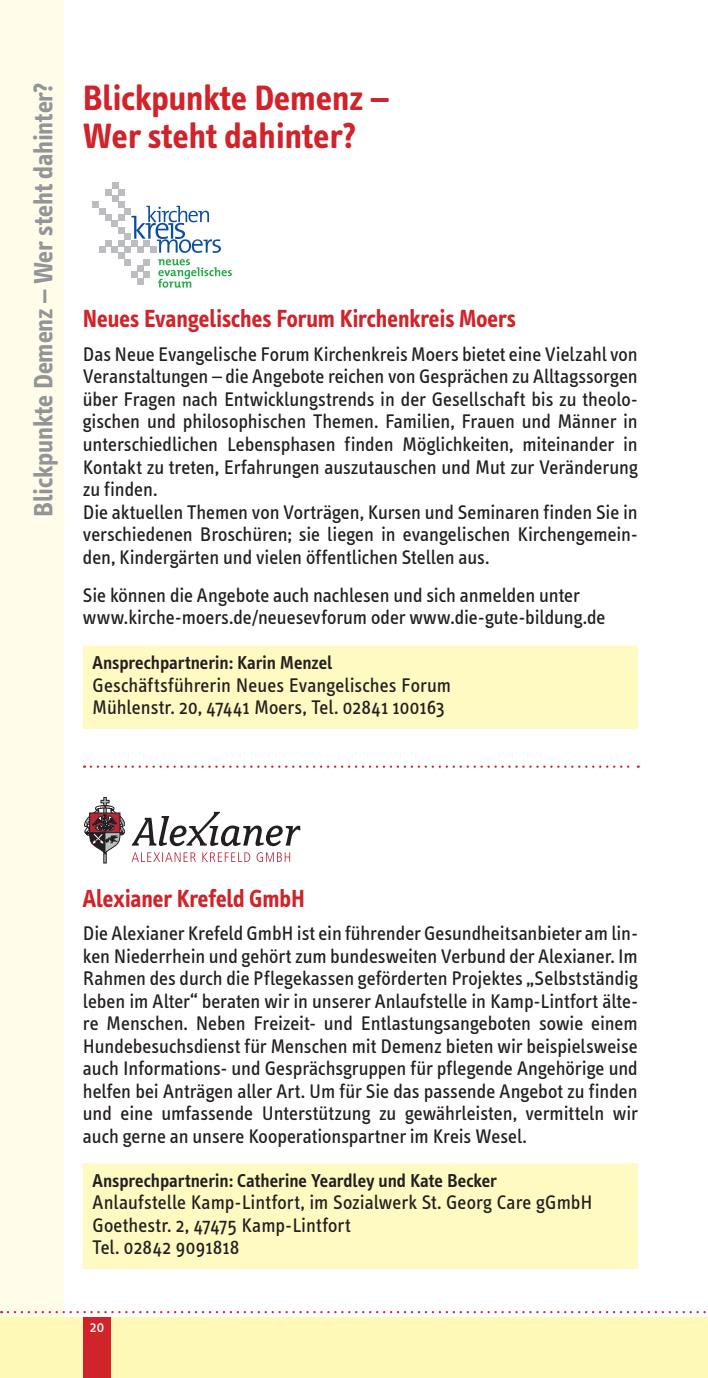
<style>
.page{position:relative;width:708px;height:1378px;background:#fff}
.page>*{position:absolute;margin:0;border:0;box-sizing:border-box;transform-origin:0 0}
.t1{font:700 36px/38.2px "Info Text";color:#d1232a}
.t2{font:700 27px "Info Text";letter-spacing:-.01em;color:#939598}
.t3{font:700 25.2px "Info Text";letter-spacing:-.005em;color:#d1232a;scale:.95 1}
.t4{font:20.25px/22.5px "Info Text";color:#231f20}
.t5{font:600 19.12px "Info Text";letter-spacing:-.005em;color:#231f20}
.t6{font:15.75px "Info Text";color:#fff}
</style>
<div class="page">
<div style="left:689px;top:1317px;width:19px;height:61px;background:#fff9b8"></div>
<div style="left:83px;top:646px;width:555px;height:23px;background:#fffac1"></div>
<div style="left:83px;top:668px;width:555px;height:24px;background:#fffac1"></div>
<div style="left:83px;top:691px;width:555px;height:23px;background:#fffac1"></div>
<div style="left:83px;top:714px;width:555px;height:15px;background:#fffac1"></div>
<div style="left:83px;top:1163px;width:555px;height:24px;background:#fffac1"></div>
<div style="left:83px;top:1185px;width:555px;height:24px;background:#fffac1"></div>
<div style="left:83px;top:1208px;width:555px;height:24px;background:#fffac1"></div>
<div style="left:83px;top:1230px;width:555px;height:24px;background:#fffac1"></div>
<div style="left:83px;top:1254px;width:555px;height:15px;background:#fffac1"></div>
<div style="left:0;top:0;width:64px;height:1378px;background:#fffde9"></div>
<div style="left:0;top:1317px;width:689px;height:61px;background:#fff9b8"></div>
<div style="left:83px;top:1317px;width:28px;height:61px;background:#d1232a"></div>
<svg style="left:8px;top:1311px;width:698px;height:2px"></svg>
<svg style="left:91px;top:765px;width:548px;height:3px"></svg>
<svg style="left:132px;top:812px;width:168px;height:34px"></svg>
<svg style="left:84px;top:797px;width:41px;height:66px"></svg>
<svg style="left:132px;top:852px;width:158px;height:10px"></svg>
<div style="left:105px;top:214px;width:7px;height:7px;background:#bcbdc0"></div>
<div style="left:105px;top:240px;width:7px;height:6px;background:#bcbdc0"></div>
<div style="left:118px;top:189px;width:7px;height:6px;background:#bcbdc0"></div>
<div style="left:118px;top:202px;width:7px;height:6px;background:#bcbdc0"></div>
<div style="left:112px;top:182px;width:6px;height:7px;background:#bcbdc0"></div>
<div style="left:112px;top:195px;width:6px;height:7px;background:#bcbdc0"></div>
<div style="left:105px;top:189px;width:7px;height:6px;background:#bcbdc0"></div>
<div style="left:99px;top:246px;width:6px;height:7px;background:#bcbdc0"></div>
<svg style="left:99px;top:208px;width:6px;height:6px"></svg>
<div style="left:92px;top:202px;width:7px;height:6px;background:#bcbdc0"></div>
<svg style="left:112px;top:206px;width:120px;height:82px"></svg>
<h2 class="t2" style="left:28px;top:517px;width:435px;rotate:-90deg">Blickpunkte Demenz – Wer steht dahinter?</h2>
<h1 class="t1" style="left:83px;top:79px;width:307px">Blickpunkte Demenz –<br>Wer steht dahinter?</h1>
<p class="t3" style="left:83px;top:305px;width:457px">Neues Evangelisches Forum Kirchenkreis Moers</p>
<p class="t4" style="left:83px;top:343px;width:556px">Das Neue Evangelische Forum Kirchenkreis Moers bietet eine Vielzahl von Veranstaltungen – die Angebote reichen von Gesprächen zu Alltagssorgen über Fragen nach Entwicklungstrends in der Gesellschaft bis zu theolo&shy;gischen und philosophischen Themen. Familien, Frauen und Männer in unterschiedlichen Lebensphasen finden Möglichkeiten, miteinander in Kontakt zu treten, Erfahrungen auszutauschen und Mut zur Veränderung zu finden.<br>Die aktuellen Themen von Vorträgen, Kursen und Seminaren finden Sie in verschiedenen Broschüren; sie liegen in evangelischen Kirchengemein&shy;den, Kindergärten und vielen öffentlichen Stellen aus.</p>
<p class="t4" style="left:83px;top:584px;width:524px">Sie können die Angebote auch nachlesen und sich anmelden unter www.kirche-moers.de/neuesevforum oder www.die-gute-bildung.de</p>
<p class="t5" style="left:92px;top:652px;width:241px">Ansprechpartnerin: Karin Menzel</p>
<p class="t4" style="left:92px;top:674px;width:360px">Geschäftsführerin Neues Evangelisches Forum<br>Mühlenstr. 20, 47441 Moers, Tel. 02841 100163</p>
<p class="t3" style="left:83px;top:884px;width:235px">Alexianer Krefeld GmbH</p>
<p class="t4" style="left:83px;top:922px;width:556px;text-align:justify">Die Alexianer Krefeld GmbH ist ein führender Gesundheitsanbieter am lin&shy;ken Niederrhein und gehört zum bundesweiten Verbund der Alexianer. Im Rahmen des durch die Pflegekassen geförderten Projektes „Selbstständig leben im Alter“ beraten wir in unserer Anlaufstelle in Kamp-Lintfort älte&shy;re Menschen. Neben Freizeit- und Entlastungsangeboten sowie einem Hundebesuchsdienst für Menschen mit Demenz bieten wir beispielsweise auch Informations- und Gesprächsgruppen für pflegende Angehörige und helfen bei Anträgen aller Art. Um für Sie das passende Angebot zu finden und eine umfassende Unterstützung zu gewährleisten, vermitteln wir auch gerne an unsere Kooperationspartner im Kreis Wesel.</p>
<p class="t5" style="left:92px;top:1169px;width:406px">Ansprechpartnerin: Catherine Yeardley und Kate Becker</p>
<p class="t4" style="left:92px;top:1191px;width:502px">Anlaufstelle Kamp-Lintfort, im Sozialwerk St. Georg Care gGmbH<br>Goethestr. 2, 47475 Kamp-Lintfort<br>Tel. 02842 9091818</p>
<p class="t6" style="left:90px;top:1318px;width:16px">20</p>
</div>
